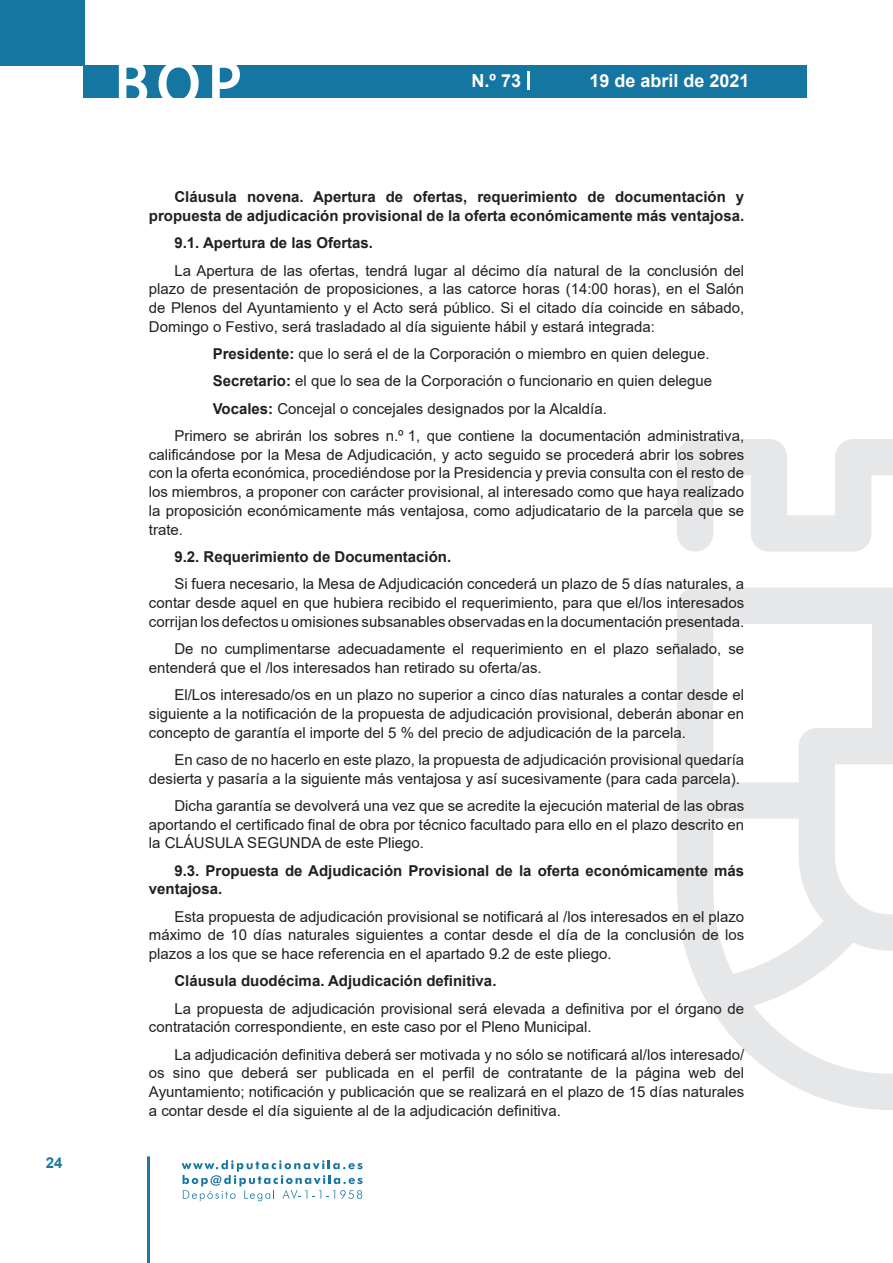
<style>
.page{position:relative;width:893px;height:1263px;background:#fff}
.page>*{position:absolute;margin:0;border:0;box-sizing:border-box;transform-origin:0 0}
.t1{font:500 61.5px "Avant Garde";color:#fff}
.t2{font:700 18px "Arial";color:#fff}
.t3{font:15px/18.8px "Arial";color:#231f20;text-align:justify}
.t4{font:700 15px/18.8px "Arial";color:#231f20;text-align:right}
.t5{font:700 15px "Arial";color:#1d76a4}
.s1{font-weight:700}
</style>
<div class="page">
<div style="left:0;top:0;width:85px;height:65px;background:#1676a2"></div>
<div style="left:84px;top:65px;width:723px;height:33px;background:#1676a2"></div>
<svg style="left:118px;top:65px;width:30px;height:33px"></svg>
<svg style="left:158px;top:65px;width:41px;height:33px"></svg>
<svg style="left:212px;top:65px;width:28px;height:33px"></svg>
<svg style="left:182px;top:1160px;width:181px;height:41px"></svg>
<hr style="left:147px;top:1156px;width:3px;height:107px;background:#1d76a4">
<svg style="left:528px;top:71px;width:2px;height:19px"></svg>
<svg style="left:677px;top:439px;width:216px;height:671px"></svg>
<p class="t5" style="left:46px;top:1152px;width:18px">24</p>
<h1 class="t1" style="left:115px;top:46px;width:128px">BOP</h1>
<p class="t2" style="left:472px;top:68px;width:51px">N.º 73</p>
<p class="t2" style="left:589px;top:68px;width:162px">19 de abril de 2021</p>
<p class="t4" style="left:149px;top:188px;width:597px">Cláusula novena. Apertura de ofertas, requerimiento de documentación y propuesta de adjudicación provisional de la oferta económicamente más ventajosa.</p>
<p class="t4" style="left:174px;top:234px;width:200px">9.1. Apertura de las Ofertas.</p>
<p class="t3" style="left:149px;top:261px;width:597px;text-indent:26px">La Apertura de las ofertas, tendrá lugar al décimo día natural de la conclusión del plazo de presentación de proposiciones, a las catorce horas (14:00 horas), en el Salón de Plenos del Ayuntamiento y el Acto será público. Si el citado día coincide en sábado, Domingo o Festivo, será trasladado al día siguiente hábil y estará integrada:</p>
<p class="t3" style="left:213px;top:344px;width:498px"><span class="s1">Presidente:</span> que lo será el de la Corporación o miembro en quien delegue.</p>
<p class="t3" style="left:213px;top:372px;width:501px"><span class="s1">Secretario:</span> el que lo sea de la Corporación o funcionario en quien delegue</p>
<p class="t3" style="left:213px;top:399px;width:396px"><span class="s1">Vocales:</span> Concejal o concejales designados por la Alcaldía.</p>
<p class="t3" style="left:174px;top:426px;width:571px">Primero se abrirán los sobres n.º 1, que contiene la documentación administrativa,</p>
<p class="t3" style="left:149px;top:445px;width:597px">calificándose por la Mesa de Adjudicación, y acto seguido se procederá abrir los sobres con la oferta económica, procediéndose por la Presidencia y previa consulta con el resto de los miembros, a proponer con carácter provisional, al interesado como que haya realizado la proposición económicamente más ventajosa, como adjudicatario de la parcela que se trate.</p>
<p class="t4" style="left:174px;top:547px;width:278px">9.2. Requerimiento de Documentación.</p>
<p class="t3" style="left:149px;top:574px;width:597px;text-indent:26px">Si fuera necesario, la Mesa de Adjudicación concederá un plazo de 5 días naturales, a contar desde aquel en que hubiera recibido el requerimiento, para que el/los interesados corrijan los defectos u omisiones subsanables observadas en la documentación presentada.</p>
<p class="t3" style="left:149px;top:639px;width:597px;text-indent:26px">De no cumplimentarse adecuadamente el requerimiento en el plazo señalado, se entenderá que el /los interesados han retirado su oferta/as.</p>
<p class="t3" style="left:149px;top:685px;width:597px;text-indent:26px">El/Los interesado/os en un plazo no superior a cinco días naturales a contar desde el siguiente a la notificación de la propuesta de adjudicación provisional, deberán abonar en concepto de garantía el importe del 5 % del precio de adjudicación de la parcela.</p>
<p class="t3" style="left:149px;top:750px;width:597px;text-align:right">En caso de no hacerlo en este plazo, la propuesta de adjudicación provisional quedaría desierta y pasaría a la siguiente más ventajosa y así sucesivamente (para cada parcela).</p>
<p class="t3" style="left:149px;top:796px;width:597px;text-indent:26px">Dicha garantía se devolverá una vez que se acredite la ejecución material de las obras aportando el certificado final de obra por técnico facultado para ello en el plazo descrito en la CLÁUSULA SEGUNDA de este Pliego.</p>
<p class="t4" style="left:149px;top:861px;width:597px;text-align:left;text-indent:26px">9.3. Propuesta de Adjudicación Provisional de la oferta económicamente más ventajosa.</p>
<p class="t3" style="left:149px;top:907px;width:597px;text-indent:26px">Esta propuesta de adjudicación provisional se notificará al /los interesados en el plazo máximo de 10 días naturales siguientes a contar desde el día de la conclusión de los plazos a los que se hace referencia en el apartado 9.2 de este pliego.</p>
<p class="t4" style="left:174px;top:972px;width:324px">Cláusula duodécima. Adjudicación definitiva.</p>
<p class="t3" style="left:149px;top:999px;width:597px;text-indent:26px">La propuesta de adjudicación provisional será elevada a definitiva por el órgano de contratación correspondiente, en este caso por el Pleno Municipal.</p>
<p class="t3" style="left:149px;top:1045px;width:597px;text-indent:26px">La adjudicación definitiva deberá ser motivada y no sólo se notificará al/los interesado/ os sino que deberá ser publicada en el perfil de contratante de la página web del Ayuntamiento; notificación y publicación que se realizará en el plazo de 15 días naturales a contar desde el día siguiente al de la adjudicación definitiva.</p>
</div>
